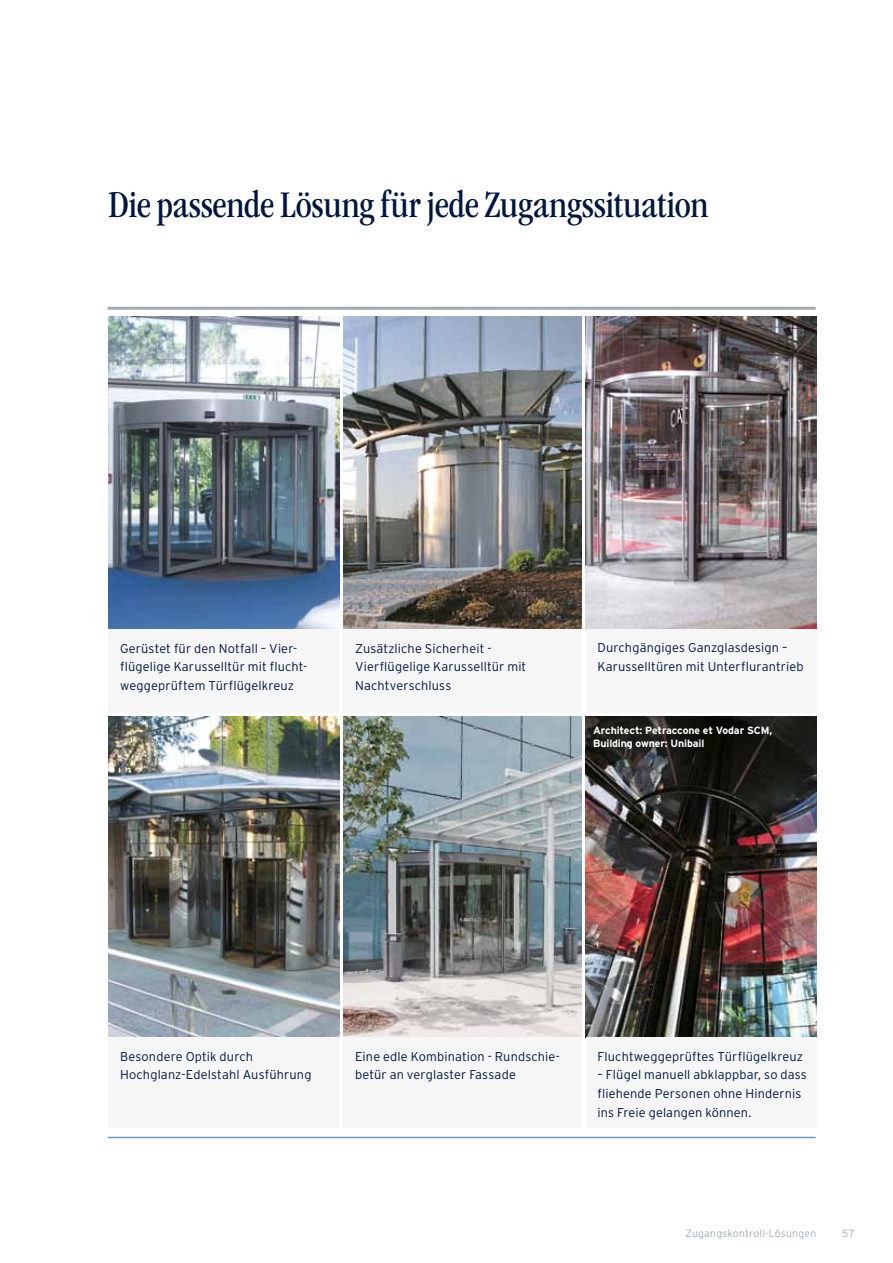
<style>
.page{position:relative;width:893px;height:1263px;background:#fff}
.page>*{position:absolute;margin:0;border:0;box-sizing:border-box;transform-origin:0 0}
.t1{font:condensed 39px "ITC Garamond Std";letter-spacing:-.01em;color:#00163e}
.t2{font:300 12.75px/18.8px "Interstate";letter-spacing:.01em;color:#00163e}
.t3{font:700 10.5px/13.5px "Interstate";letter-spacing:-.01em;color:#fff}
.t4{font:300 10.5px "Interstate";letter-spacing:.02em;color:#a3acb2}
.t5{font:300 10.5px "Interstate Tab";color:#a3acb2}
</style>
<div class="page">
<hr style="left:0;top:440px;width:1px;height:138px;background:#00163e">
<hr style="left:108px;top:1137px;width:708px;height:1px;background:#729abd">
<hr style="left:108px;top:307px;width:708px;height:3px;background:#a3acb2">
<img style="left:108px;top:316px;width:231px;height:313px">
<img style="left:343px;top:316px;width:238px;height:313px">
<img style="left:586px;top:316px;width:230px;height:313px">
<img style="left:108px;top:717px;width:231px;height:320px">
<img style="left:343px;top:717px;width:238px;height:320px">
<img style="left:586px;top:717px;width:230px;height:320px">
<div style="left:108px;top:629px;width:231px;height:83px;background:#f6f6f7"></div>
<div style="left:108px;top:1037px;width:231px;height:91px;background:#f6f6f7"></div>
<div style="left:343px;top:629px;width:238px;height:83px;background:#f6f6f7"></div>
<div style="left:343px;top:1038px;width:238px;height:90px;background:#f6f6f7"></div>
<div style="left:586px;top:629px;width:230px;height:83px;background:#f6f6f7"></div>
<div style="left:586px;top:1037px;width:230px;height:91px;background:#f6f6f7"></div>
<h1 class="t1" style="left:108px;top:183px;width:602px">Die passende Lösung für jede Zugangssituation</h1>
<p class="t2" style="left:120px;top:638px;width:189px">Gerüstet für den Notfall – Vier&shy;flügelige Karusselltür mit flucht&shy;weggeprüftem Türflügelkreuz</p>
<p class="t2" style="left:355px;top:638px;width:173px">Zusätzliche Sicherheit -<br>Vierflügelige Karusselltür mit<br>Nachtverschluss</p>
<p class="t2" style="left:597px;top:638px;width:208px">Durchgängiges Ganzglasdesign –<br>Karusselltüren mit Unterflurantrieb</p>
<p class="t3" style="left:593px;top:723px;width:181px">Architect: Petraccone et Vodar SCM,<br>Building owner: Unibail</p>
<p class="t2" style="left:120px;top:1047px;width:193px">Besondere Optik durch<br>Hochglanz-Edelstahl Ausführung</p>
<p class="t2" style="left:355px;top:1047px;width:206px">Eine edle Kombination - Rundschie&shy;betür an verglaster Fassade</p>
<p class="t2" style="left:597px;top:1047px;width:207px">Fluchtweggeprüftes Türflügelkreuz</p>
<p class="t2" style="left:597px;top:1065px;width:211px">– Flügel manuell abklappbar, so dass fliehende Personen ohne Hindernis ins Freie gelangen können.</p>
<p class="t4" style="left:685px;top:1227px;width:132px">Zugangskontroll-Lösungen</p>
<p class="t5" style="left:842px;top:1227px;width:15px">57</p>
</div>
